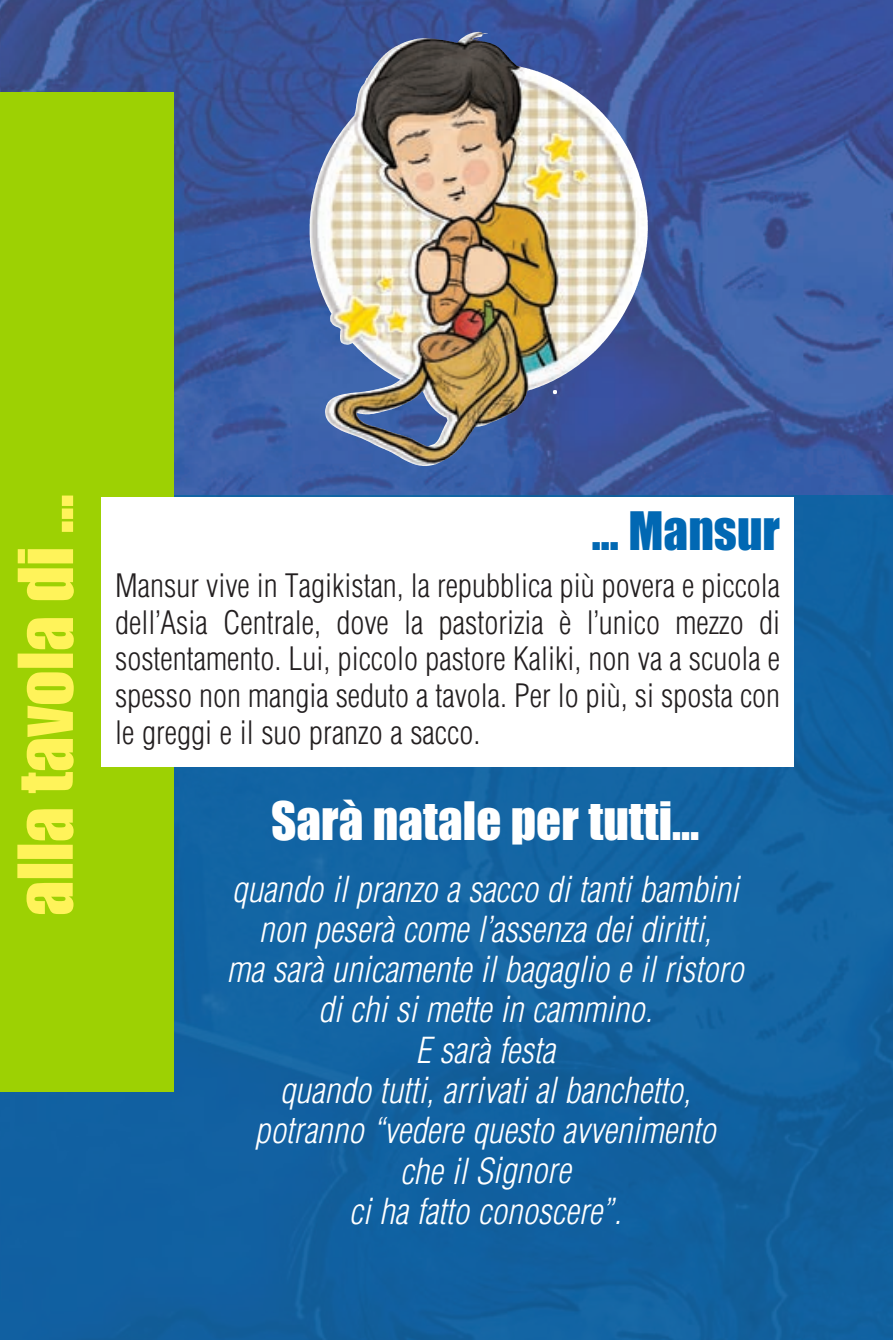
<style>
.page{position:relative;width:893px;height:1340px;background:#fff}
.page>*{position:absolute;margin:0;border:0;box-sizing:border-box;transform-origin:0 0}
.t1{font:70px "Impact";color:#fff35a}
.t2{font:49px "Impact";color:#fff}
.t3{font:49px "Impact";color:#0168b3}
.t4{font:italic 300 condensed 35px/40.2px "Helvetica";color:#fff;text-align:center}
.t5{font:300 condensed 31.5px/36.8px "Helvetica";color:#231f20;text-align:justify}
</style>
<div class="page">
<img style="left:1px;top:0;width:892px;height:495px">
<div style="left:0;top:495px;width:893px;height:844px;background:#1261a2"></div>
<img style="left:310px;top:81px;width:55px;height:145px">
<div style="left:0;top:92px;width:174px;height:999px;background:#9dd103"></div>
<div style="left:101px;top:497px;width:693px;height:269px;background:#fff"></div>
<h1 class="t1" style="left:8px;top:915px;width:423px;rotate:-90deg">alla tavola di ...</h1>
<h2 class="t3" style="left:592px;top:504px;width:190px">... Mansur</h2>
<p class="t5" style="left:115px;top:569px;width:667px">Mansur vive in Tagikistan, la repubblica più povera e piccola dell’Asia Centrale, dove la pastorizia è l’unico mezzo di sostentamento. Lui, piccolo pastore Kaliki, non va a scuola e spesso non mangia seduto a tavola. Per lo più, si sposta con le greggi e il suo pranzo a sacco.</p>
<h2 class="t2" style="left:271px;top:794px;width:430px">Sarà natale per tutti…</h2>
<p class="t4" style="left:227px;top:871px;width:518px">quando il pranzo a sacco di tanti bambini non peserà come l’assenza dei diritti,<br>ma sarà unicamente il bagaglio e il ristoro di chi si mette in cammino.<br>E sarà festa<br>quando tutti, arrivati al banchetto, potranno “vedere questo avvenimento<br>che il Signore<br>ci ha fatto conoscere”.</p>
</div>
